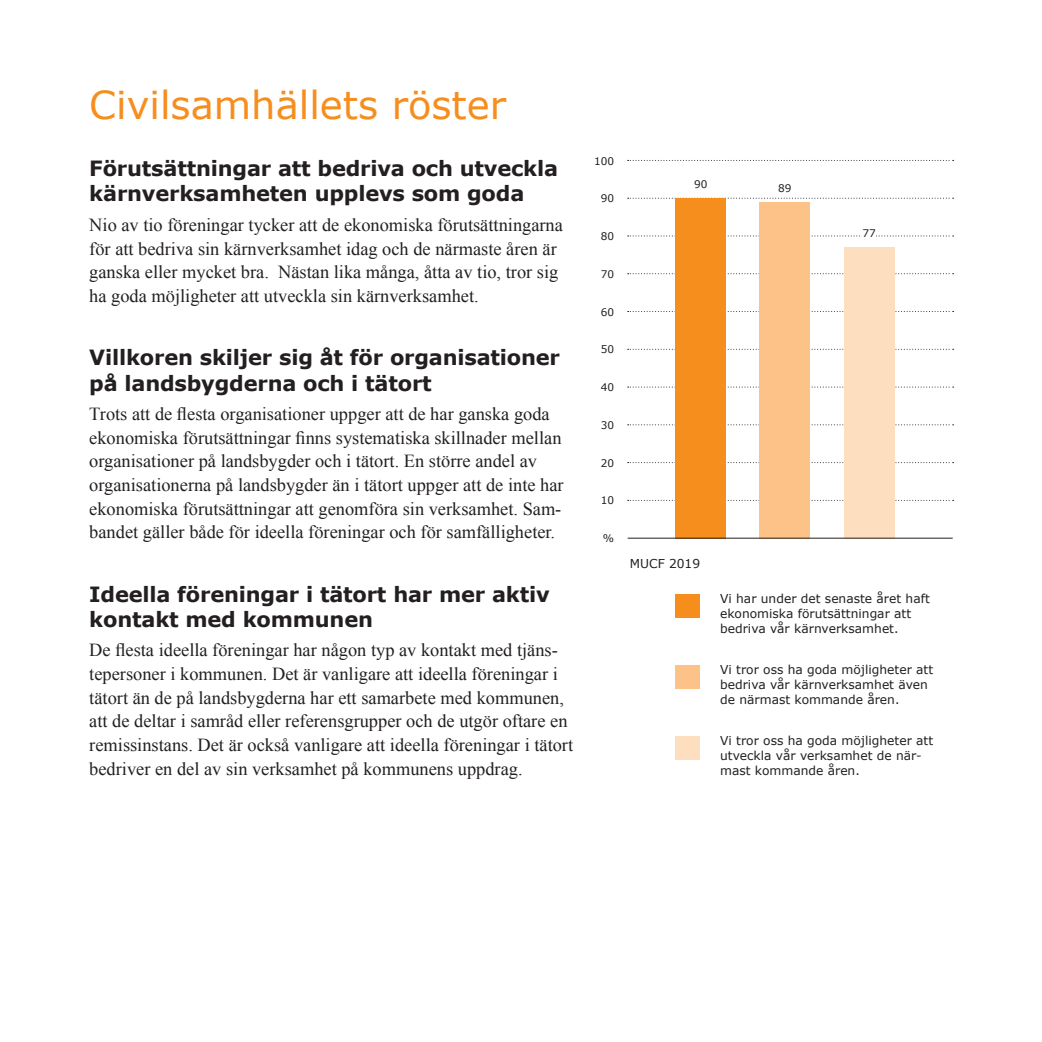
<style>
.page{position:relative;width:1042px;height:1042px;background:#fff}
.page>*{position:absolute;margin:0;border:0;box-sizing:border-box;transform-origin:0 0}
.RUBRIK_2{font:38.5px "Verdana";color:#f68e1e}
.RUBRIK_3{font:700 21px/25.2px "Verdana";letter-spacing:-.01em;color:#231f20}
.BRÖD{font:18.38px/23.6px "Times New Roman";color:#231f20}
.RUBRIK_2-2{font:12.25px/14.7px "Verdana";color:#231f20}
.RUBRIK_2-3{font:10.5px "Verdana";color:#231f20}
</style>
<div class="page">
<svg style="left:628px;top:160px;width:325px;height:1px"></svg>
<svg style="left:628px;top:349px;width:325px;height:1px"></svg>
<svg style="left:628px;top:235px;width:325px;height:1px"></svg>
<svg style="left:628px;top:387px;width:325px;height:1px"></svg>
<svg style="left:628px;top:311px;width:325px;height:1px"></svg>
<svg style="left:628px;top:198px;width:325px;height:1px"></svg>
<svg style="left:628px;top:500px;width:325px;height:1px"></svg>
<svg style="left:628px;top:424px;width:325px;height:1px"></svg>
<svg style="left:628px;top:273px;width:325px;height:1px"></svg>
<svg style="left:628px;top:462px;width:325px;height:1px"></svg>
<div style="left:675px;top:198px;width:51px;height:340px;background:#f68e1e"></div>
<div style="left:760px;top:202px;width:50px;height:336px;background:#fcc287"></div>
<div style="left:844px;top:247px;width:50px;height:291px;background:#fddebe"></div>
<div style="left:675px;top:594px;width:25px;height:24px;background:#f68e1e"></div>
<div style="left:675px;top:665px;width:25px;height:23px;background:#fcc287"></div>
<div style="left:675px;top:736px;width:25px;height:23px;background:#fddebe"></div>
<div style="left:862px;top:226px;width:14px;height:14px;background:#fff"></div>
<hr style="left:628px;top:538px;width:324px;height:1px;background:#231f20">
<p class="RUBRIK_2" style="left:89px;top:80px;width:418px">Civilsamhällets röster</p>
<p class="RUBRIK_3" style="left:89px;top:156px;width:470px">Förutsättningar att bedriva och utveckla</p>
<p class="RUBRIK_3" style="left:89px;top:181px;width:436px">kärnverksamheten upplevs som goda</p>
<p class="BRÖD" style="left:89px;top:213px;width:475px">Nio av tio föreningar tycker att de ekonomiska förutsättningarna för att bedriva sin kärnverksamhet idag och de närmaste åren är ganska eller mycket bra. Nästan lika många, åtta av tio, tror sig ha goda möjligheter att utveckla sin kärnverksamhet.</p>
<p class="RUBRIK_3" style="left:89px;top:345px;width:472px">Villkoren skiljer sig åt för organisationer på landsbygderna och i tätort</p>
<p class="BRÖD" style="left:89px;top:402px;width:476px">Trots att de flesta organisationer uppger att de har ganska goda ekonomiska förutsättningar finns systematiska skillnader mellan organisationer på landsbygder och i tätort. En större andel av organisationerna på landsbygder än i tätort uppger att de inte har ekonomiska förutsättningar att genomföra sin verksamhet. Sam&shy;bandet gäller både för ideella föreningar och för samfälligheter.</p>
<p class="RUBRIK_3" style="left:89px;top:581px;width:462px">Ideella föreningar i tätort har mer aktiv kontakt med kommunen</p>
<p class="BRÖD" style="left:89px;top:638px;width:485px">De flesta ideella föreningar har någon typ av kontakt med tjäns&shy;tepersoner i kommunen. Det är vanligare att ideella föreningar i tätort än de på landsbygderna har ett samarbete med kommunen, att de deltar i samråd eller referensgrupper och de utgör oftare en remissinstans. Det är också vanligare att ideella föreningar i tätort bedriver en del av sin verksamhet på kommunens uppdrag.</p>
<p class="RUBRIK_2-3" style="left:594px;top:154px;width:22px">100</p>
<p class="RUBRIK_2-3" style="left:601px;top:192px;width:15px">90</p>
<p class="RUBRIK_2-3" style="left:601px;top:230px;width:15px">80</p>
<p class="RUBRIK_2-3" style="left:601px;top:267px;width:15px">70</p>
<p class="RUBRIK_2-3" style="left:601px;top:305px;width:15px">60</p>
<p class="RUBRIK_2-3" style="left:601px;top:343px;width:15px">50</p>
<p class="RUBRIK_2-3" style="left:601px;top:381px;width:15px">40</p>
<p class="RUBRIK_2-3" style="left:601px;top:418px;width:15px">30</p>
<p class="RUBRIK_2-3" style="left:601px;top:456px;width:15px">20</p>
<p class="RUBRIK_2-3" style="left:601px;top:494px;width:15px">10</p>
<p class="RUBRIK_2-3" style="left:603px;top:532px;width:13px">%</p>
<p class="RUBRIK_2-3" style="left:694px;top:178px;width:15px">90</p>
<p class="RUBRIK_2-3" style="left:778px;top:181px;width:15px">89</p>
<p class="RUBRIK_2-3" style="left:862px;top:227px;width:15px">77</p>
<p class="RUBRIK_2-2" style="left:630px;top:556px;width:72px">MUCF 2019</p>
<p class="RUBRIK_2-2" style="left:720px;top:592px;width:211px">Vi har under det senaste året haft ekonomiska förutsättningar att bedriva vår kärnverksamhet.</p>
<p class="RUBRIK_2-2" style="left:720px;top:663px;width:215px">Vi tror oss ha goda möjligheter att bedriva vår kärnverksamhet även de närmast kommande åren.</p>
<p class="RUBRIK_2-2" style="left:720px;top:733px;width:215px">Vi tror oss ha goda möjligheter att utveckla vår verksamhet de när&shy;mast kommande åren.</p>
</div>
